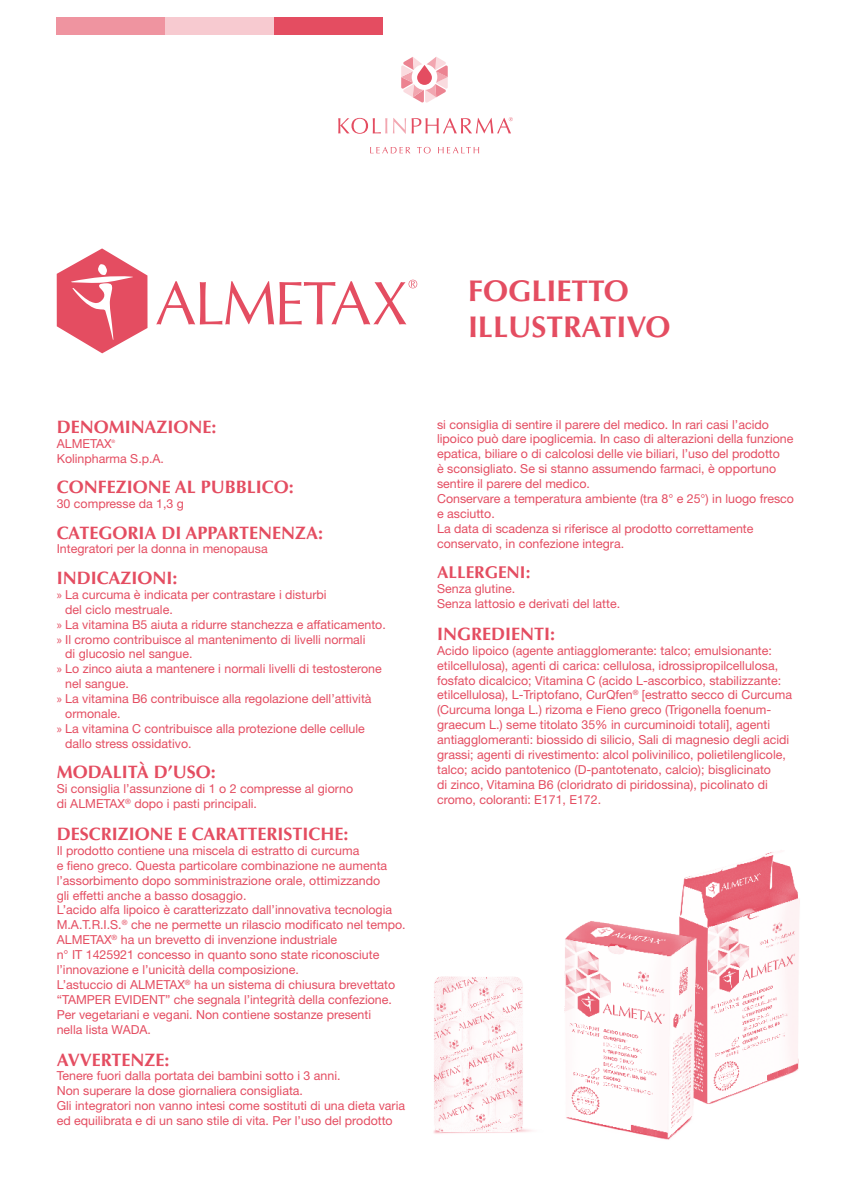
<style>
.page{position:relative;width:851px;height:1191px;background:#fff}
.page>*{position:absolute;margin:0;border:0;box-sizing:border-box;transform-origin:0 0}
.t1{font:700 30px/36px "Optima LT Std";color:#e44d61}
.t2{font:700 18px "Optima LT Std";color:#e44d61}
.t3{font:700 17.2px "Optima LT Std";color:#e44d61}
.t4{font:12.4px/14.8px "Helvetica Neue LT Std";color:#e44d61}
.t5{font:4.6px "Helvetica Neue LT Std";color:#e44d61}
.s1{font-family:"Myriad Pro"}
</style>
<div class="page">
<div style="left:57px;top:17px;width:108px;height:17px;background:#ef94a0"></div>
<div style="left:165px;top:17px;width:109px;height:17px;background:#f7cad0"></div>
<div style="left:274px;top:17px;width:108px;height:17px;background:#e44d61"></div>
<svg style="left:338px;top:118px;width:49px;height:16px"></svg>
<svg style="left:370px;top:147px;width:40px;height:6px"></svg>
<svg style="left:417px;top:147px;width:13px;height:6px"></svg>
<svg style="left:438px;top:147px;width:41px;height:6px"></svg>
<svg style="left:393px;top:117px;width:119px;height:17px"></svg>
<svg style="left:401px;top:57px;width:46px;height:46px"></svg>
<svg style="left:57px;top:248px;width:90px;height:105px"></svg>
<svg style="left:156px;top:280px;width:261px;height:44px"></svg>
<img style="left:433px;top:852px;width:367px;height:288px">
<h1 class="t1" style="left:468px;top:273px;width:204px">FOGLIETTO<br>ILLUSTRATIVO</h1>
<h2 class="t2" style="left:57px;top:416px;width:161px">DENOMINAZIONE:</h2>
<p class="t4" style="left:57px;top:436px;width:56px">ALMETAX</p>
<p class="t5" style="left:112px;top:439px;width:5px">®</p>
<p class="t4" style="left:57px;top:451px;width:109px">Kolinpharma S.p.A.</p>
<h2 class="t2" style="left:57px;top:476px;width:239px">CONFEZIONE AL PUBBLICO:</h2>
<p class="t4" style="left:57px;top:496px;width:129px">30 compresse da 1,3 g</p>
<h2 class="t2" style="left:57px;top:522px;width:268px">CATEGORIA DI APPARTENENZA:</h2>
<p class="t4" style="left:57px;top:541px;width:212px">Integratori per la donna in menopausa</p>
<h2 class="t2" style="left:57px;top:567px;width:122px">INDICAZIONI:</h2>
<p class="t4" style="left:57px;top:587px;width:271px"><span class="s1">»</span> La curcuma è indicata per contrastare i disturbi</p>
<p class="t4" style="left:65px;top:602px;width:109px">del ciclo mestruale.</p>
<p class="t4" style="left:57px;top:616px;width:330px"><span class="s1">»</span> La vitamina B5 aiuta a ridurre stanchezza e affaticamento.</p>
<p class="t4" style="left:57px;top:631px;width:310px"><span class="s1">»</span> Il cromo contribuisce al mantenimento di livelli normali</p>
<p class="t4" style="left:65px;top:646px;width:129px">di glucosio nel sangue.</p>
<p class="t4" style="left:57px;top:661px;width:326px"><span class="s1">»</span> Lo zinco aiuta a mantenere i normali livelli di testosterone</p>
<p class="t4" style="left:65px;top:676px;width:65px">nel sangue.</p>
<p class="t4" style="left:57px;top:691px;width:316px"><span class="s1">»</span> La vitamina B6 contribuisce alla regolazione dell’attività</p>
<p class="t4" style="left:65px;top:706px;width:57px">ormonale.</p>
<p class="t4" style="left:57px;top:721px;width:309px"><span class="s1">»</span> La vitamina C contribuisce alla protezione delle cellule</p>
<p class="t4" style="left:65px;top:735px;width:128px">dallo stress ossidativo.</p>
<h2 class="t2" style="left:57px;top:761px;width:161px">MODALITÀ D’USO:</h2>
<p class="t4" style="left:57px;top:781px;width:298px">Si consiglia l’assunzione di 1 o 2 compresse al giorno di ALMETAX<sup>®</sup> dopo i pasti principali.</p>
<h2 class="t2" style="left:57px;top:823px;width:293px">DESCRIZIONE E CARATTERISTICHE:</h2>
<p class="t4" style="left:57px;top:843px;width:350px">Il prodotto contiene una miscela di estratto di curcuma<br>e fieno greco. Questa particolare combinazione ne aumenta l’assorbimento dopo somministrazione orale, ottimizzando<br>gli effetti anche a basso dosaggio.<br>L’acido alfa lipoico è caratterizzato dall’innovativa tecnologia M.A.T.R.I.S.<sup>®</sup> che ne permette un rilascio modificato nel tempo.<br>ALMETAX<sup>®</sup> ha un brevetto di invenzione industriale<br>n° IT 1425921 concesso in quanto sono state riconosciute l’innovazione e l’unicità della composizione.<br>L’astuccio di ALMETAX<sup>®</sup> ha un sistema di chiusura brevettato “TAMPER EVIDENT” che segnala l’integrità della confezione.<br>Per vegetariani e vegani. Non contiene sostanze presenti<br>nella lista WADA.</p>
<h2 class="t2" style="left:57px;top:1049px;width:114px">AVVERTENZE:</h2>
<p class="t4" style="left:57px;top:1068px;width:350px">Tenere fuori dalla portata dei bambini sotto i 3 anni.<br>Non superare la dose giornaliera consigliata.<br>Gli integratori non vanno intesi come sostituti di una dieta varia ed equilibrata e di un sano stile di vita. Per l’uso del prodotto</p>
<p class="t4" style="left:437px;top:416px;width:358px">si consiglia di sentire il parere del medico. In rari casi l’acido lipoico può dare ipoglicemia. In caso di alterazioni della funzione epatica, biliare o di calcolosi delle vie biliari, l’uso del prodotto<br>è sconsigliato. Se si stanno assumendo farmaci, è opportuno sentire il parere del medico.<br>Conservare a temperatura ambiente (tra 8° e 25°) in luogo fresco e asciutto.<br>La data di scadenza si riferisce al prodotto correttamente conservato, in confezione integra.</p>
<h3 class="t3" style="left:437px;top:562px;width:95px">ALLERGENI:</h3>
<p class="t4" style="left:437px;top:581px;width:185px">Senza glutine.<br>Senza lattosio e derivati del latte.</p>
<h2 class="t2" style="left:437px;top:623px;width:120px">INGREDIENTI:</h2>
<p class="t4" style="left:437px;top:643px;width:356px">Acido lipoico (agente antiagglomerante: talco; emulsionante: etilcellulosa), agenti di carica: cellulosa, idrossipropilcellulosa, fosfato dicalcico; Vitamina C (acido L-ascorbico, stabilizzante: etilcellulosa), L-Triptofano, CurQfen<sup>®</sup> [estratto secco di Curcuma (Curcuma longa L.) rizoma e Fieno greco (Trigonella foenum&shy;graecum L.) seme titolato 35% in curcuminoidi totali], agenti antiagglomeranti: biossido di silicio, Sali di magnesio degli acidi grassi; agenti di rivestimento: alcol polivinilico, polietilenglicole, talco; acido pantotenico (D-pantotenato, calcio); bisglicinato<br>di zinco, Vitamina B6 (cloridrato di piridossina), picolinato di cromo, coloranti: E171, E172.</p>
</div>
